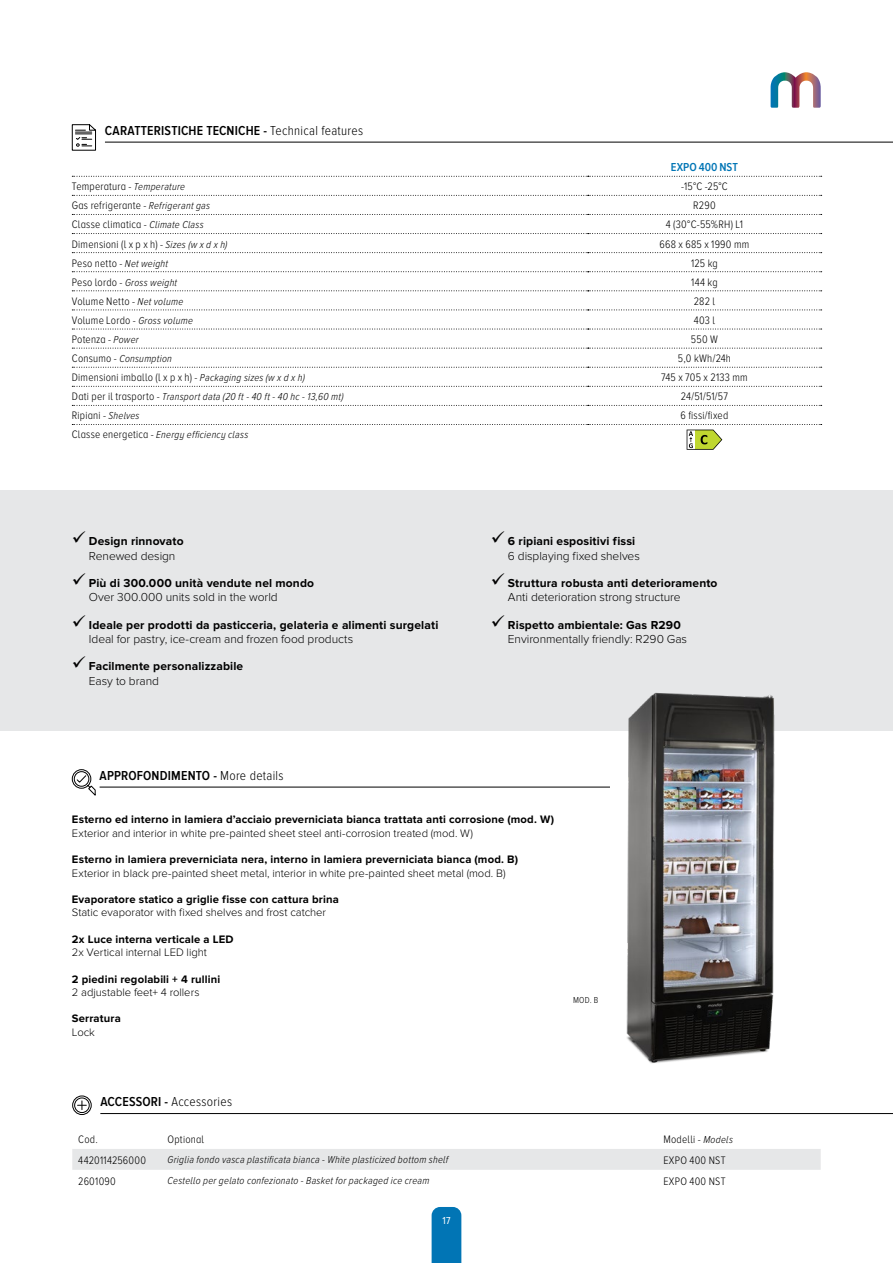
<style>
.page{position:relative;width:893px;height:1263px;background:#fff}
.page>*{position:absolute;margin:0;border:0;box-sizing:border-box;transform-origin:0 0}
.t1{font:600 13.5px "Proxima Nova Cond";letter-spacing:.015em;color:#000}
.t2{font:300 13.5px "Proxima Nova Cond";letter-spacing:.02em;color:#000}
.t3{font:700 12px "Proxima Nova";letter-spacing:.01em;color:#000}
.t4{font:300 12px "Proxima Nova";letter-spacing:-.005em;color:#000}
.t5{font:600 12px "Proxima Nova A Cond";color:#0175b5}
.t6{font:300 11.25px "Proxima Nova A Cond";letter-spacing:.02em;color:#000}
.t7{font:700 11.25px "Proxima Nova";letter-spacing:.015em;color:#000}
.t8{font:300 11.25px "Proxima Nova";color:#000}
.t9{font:italic 300 10.5px "Proxima Nova A Cond";letter-spacing:.025em;color:#000}
.t10{font:10.5px "Proxima Nova Cond";color:#fff}
.t11{font:300 9px "Proxima Nova A Cond";color:#000}
.s1{font-weight:300}
.s2{font-style:italic;font-size:10.5px}
.s3{font-style:normal;font-size:11.25px}
.s4{font-weight:600}
</style>
<div class="page">
<svg style="left:771px;top:72px;width:50px;height:36px"></svg>
<hr style="left:100px;top:1113px;width:793px;height:1px;background:#000">
<svg style="left:72px;top:1095px;width:20px;height:20px"></svg>
<div style="left:72px;top:1149px;width:749px;height:21px;background:#e6e7e8"></div>
<div style="left:0;top:490px;width:893px;height:241px;background:#e6e7e8"></div>
<hr style="left:105px;top:142px;width:788px;height:1px;background:#000">
<svg style="left:72px;top:124px;width:24px;height:27px"></svg>
<svg style="left:72px;top:176px;width:750px;height:1px"></svg>
<svg style="left:72px;top:195px;width:750px;height:1px"></svg>
<svg style="left:72px;top:214px;width:750px;height:1px"></svg>
<svg style="left:72px;top:233px;width:750px;height:1px"></svg>
<svg style="left:72px;top:252px;width:750px;height:1px"></svg>
<svg style="left:72px;top:271px;width:750px;height:1px"></svg>
<svg style="left:72px;top:290px;width:750px;height:1px"></svg>
<svg style="left:72px;top:310px;width:750px;height:1px"></svg>
<svg style="left:72px;top:329px;width:750px;height:1px"></svg>
<svg style="left:72px;top:348px;width:750px;height:1px"></svg>
<svg style="left:72px;top:367px;width:750px;height:1px"></svg>
<svg style="left:72px;top:386px;width:750px;height:1px"></svg>
<svg style="left:72px;top:405px;width:750px;height:1px"></svg>
<svg style="left:72px;top:424px;width:750px;height:26px"></svg>
<hr style="left:100px;top:787px;width:510px;height:1px;background:#000">
<svg style="left:72px;top:769px;width:24px;height:27px"></svg>
<img style="left:584px;top:692px;width:191px;height:372px">
<div style="left:432px;top:1207px;width:29px;height:56px;background:#0175b5"></div>
<p class="t1" style="left:105px;top:123px;width:260px">CARATTERISTICHE TECNICHE - <span class="s1">Technical features</span></p>
<p class="t5" style="left:671px;top:161px;width:69px">EXPO 400 NST</p>
<p class="t6" style="left:72px;top:180px;width:115px">Temperatura - <span class="s2">Temperature</span></p>
<p class="t6" style="left:681px;top:180px;width:48px">-15°C -25°C</p>
<p class="t6" style="left:72px;top:200px;width:140px">Gas refrigerante - <span class="s2">Refrigerant gas</span></p>
<p class="t6" style="left:693px;top:200px;width:24px">R290</p>
<p class="t6" style="left:72px;top:219px;width:133px">Classe climatica - <span class="s2">Climate Class</span></p>
<p class="t6" style="left:666px;top:219px;width:79px">4 (30°C-55%RH) L1</p>
<p class="t6" style="left:72px;top:238px;width:157px">Dimensioni (l x p x h) - <span class="s2">Sizes (w x d x h)</span></p>
<p class="t6" style="left:660px;top:238px;width:91px">668 x 685 x 1990 mm</p>
<p class="t6" style="left:72px;top:257px;width:98px">Peso netto - <span class="s2">Net weight</span></p>
<p class="t6" style="left:691px;top:257px;width:28px">125 kg</p>
<p class="t9" style="left:72px;top:277px;width:107px"><span class="s3">Peso lordo -</span> Gross weight</p>
<p class="t6" style="left:691px;top:276px;width:28px">144 kg</p>
<p class="t6" style="left:72px;top:295px;width:113px">Volume Netto - <span class="s2">Net volume</span></p>
<p class="t6" style="left:694px;top:295px;width:23px">282 l</p>
<p class="t6" style="left:72px;top:314px;width:123px">Volume Lordo - <span class="s2">Gross volume</span></p>
<p class="t6" style="left:694px;top:314px;width:23px">403 l</p>
<p class="t6" style="left:72px;top:333px;width:68px">Potenza - <span class="s2">Power</span></p>
<p class="t6" style="left:691px;top:333px;width:28px">550 W</p>
<p class="t9" style="left:72px;top:353px;width:102px"><span class="s3">Consumo -</span> Consumption</p>
<p class="t6" style="left:678px;top:352px;width:55px">5,0 kWh/24h</p>
<p class="t6" style="left:72px;top:371px;width:235px">Dimensioni imballo (l x p x h) - <span class="s2">Packaging sizes (w x d x h)</span></p>
<p class="t6" style="left:661px;top:371px;width:88px">745 x 705 x 2133 mm</p>
<p class="t9" style="left:72px;top:391px;width:273px"><span class="s3">Dati per il trasporto -</span> Transport data (20 ft - 40 ft - 40 hc - 13,60 mt)</p>
<p class="t6" style="left:681px;top:390px;width:49px">24/51/51/57</p>
<p class="t6" style="left:72px;top:410px;width:69px">Ripiani - <span class="s2">Shelves</span></p>
<p class="t6" style="left:681px;top:410px;width:49px">6 fissi/fixed</p>
<p class="t9" style="left:72px;top:429px;width:178px"><span class="s3">Classe energetica -</span> Energy efficiency class</p>
<p class="t3" style="left:89px;top:534px;width:96px">Design rinnovato</p>
<p class="t4" style="left:89px;top:549px;width:88px">Renewed design</p>
<p class="t3" style="left:89px;top:576px;width:227px">Più di 300.000 unità vendute nel mondo</p>
<p class="t4" style="left:89px;top:590px;width:190px">Over 300.000 units sold in the world</p>
<p class="t3" style="left:89px;top:618px;width:351px">Ideale per prodotti da pasticceria, gelateria e alimenti surgelati</p>
<p class="t4" style="left:89px;top:632px;width:266px">Ideal for pastry, ice-cream and frozen food products</p>
<p class="t3" style="left:89px;top:659px;width:156px">Facilmente personalizzabile</p>
<p class="t4" style="left:89px;top:674px;width:72px">Easy to brand</p>
<p class="t1" style="left:100px;top:768px;width:185px">APPROFONDIMENTO - <span class="s1">More details</span></p>
<p class="t3" style="left:508px;top:534px;width:129px">6 ripiani espositivi fissi</p>
<p class="t4" style="left:508px;top:549px;width:133px">6 displaying fixed shelves</p>
<p class="t3" style="left:508px;top:576px;width:211px">Struttura robusta anti deterioramento</p>
<p class="t4" style="left:508px;top:590px;width:174px">Anti deterioration strong structure</p>
<p class="t3" style="left:508px;top:618px;width:174px">Rispetto ambientale: Gas R290</p>
<p class="t4" style="left:508px;top:632px;width:181px">Environmentally friendly: R290 Gas</p>
<p class="t7" style="left:72px;top:813px;width:484px">Esterno ed interno in lamiera d’acciaio preverniciata bianca trattata anti corrosione (mod. W)</p>
<p class="t8" style="left:72px;top:826px;width:403px">Exterior and interior in white pre-painted sheet steel anti-corrosion treated (mod. W)</p>
<p class="t7" style="left:72px;top:853px;width:448px">Esterno in lamiera preverniciata nera, interno in lamiera preverniciata bianca (mod. B)</p>
<p class="t8" style="left:72px;top:866px;width:435px">Exterior in black pre-painted sheet metal, interior in white pre-painted sheet metal (mod. B)</p>
<p class="t7" style="left:72px;top:892px;width:268px">Evaporatore statico a griglie fisse con cattura brina</p>
<p class="t8" style="left:72px;top:906px;width:256px">Static evaporator with fixed shelves and frost catcher</p>
<p class="t7" style="left:72px;top:932px;width:163px">2x Luce interna verticale a LED</p>
<p class="t8" style="left:72px;top:946px;width:137px">2x Vertical internal LED light</p>
<p class="t7" style="left:72px;top:972px;width:150px">2 piedini regolabili + 4 rullini</p>
<p class="t8" style="left:72px;top:986px;width:129px">2 adjustable feet+ 4 rollers</p>
<p class="t7" style="left:72px;top:1012px;width:50px">Serratura</p>
<p class="t8" style="left:72px;top:1026px;width:25px">Lock</p>
<p class="t11" style="left:573px;top:995px;width:27px">MOD. B</p>
<p class="t2" style="left:100px;top:1094px;width:133px"><span class="s4">ACCESSORI -</span> Accessories</p>
<p class="t6" style="left:78px;top:1133px;width:21px">Cod.</p>
<p class="t6" style="left:168px;top:1133px;width:38px">Optional</p>
<p class="t6" style="left:663px;top:1133px;width:71px">Modelli - <span class="s2">Models</span></p>
<p class="t6" style="left:78px;top:1154px;width:69px">4420114256000</p>
<p class="t9" style="left:168px;top:1154px;width:282px">Griglia fondo vasca plastificata bianca - White plasticized bottom shelf</p>
<p class="t6" style="left:663px;top:1154px;width:64px">EXPO 400 NST</p>
<p class="t6" style="left:78px;top:1175px;width:39px">2601090</p>
<p class="t9" style="left:168px;top:1175px;width:263px">Cestello per gelato confezionato - Basket for packaged ice cream</p>
<p class="t6" style="left:663px;top:1175px;width:64px">EXPO 400 NST</p>
<p class="t10" style="left:442px;top:1214px;width:10px">17</p>
</div>
